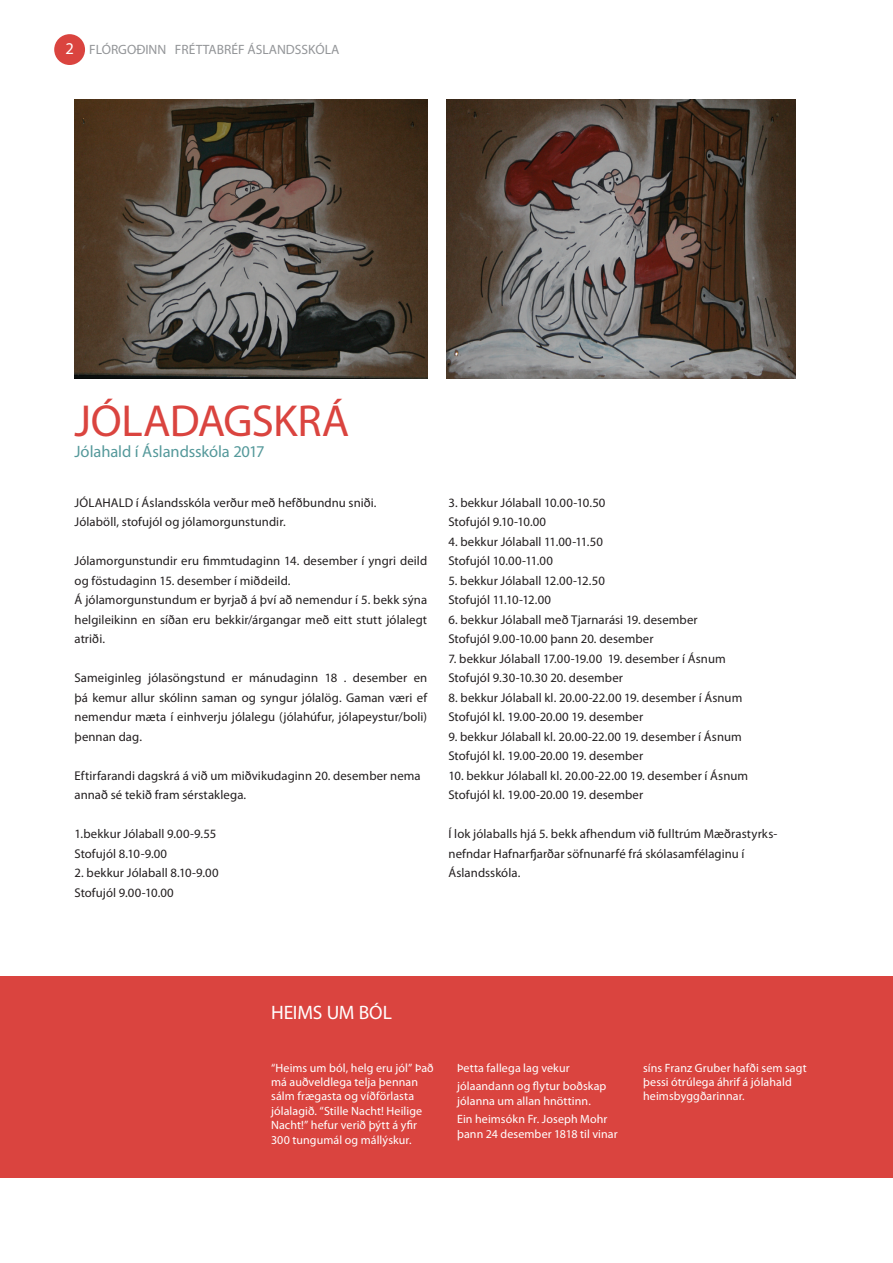
<style>
.page{position:relative;width:893px;height:1263px;background:#fff}
.page>*{position:absolute;margin:0;border:0;box-sizing:border-box;transform-origin:0 0}
.t1{font:45px "Myriad Pro";letter-spacing:-.01em;color:#da443f}
.t2{font:19.5px "Myriad Pro";letter-spacing:-.01em;color:#fff}
.t3{font:16.5px "Myriad Pro";letter-spacing:-.005em;color:#55999b}
.t4{font:13.5px "Myriad Pro";color:#939598}
.t5{font:12.75px/19.5px "Myriad Pro";letter-spacing:.01em;color:#231f20}
.t6{font:12px/14.4px "Myriad Pro";letter-spacing:.01em;color:#fff}
.s1{font-size:16.5px;color:#fff}
</style>
<div class="page">
<div style="left:54px;top:34px;width:31px;height:31px;background:#da443f;border-radius:50%"></div>
<div style="left:0;top:977px;width:893px;height:201px;background:#da443f"></div>
<hr style="left:892px;top:977px;width:1px;height:201px;background:#55999b">
<img style="left:75px;top:99px;width:352px;height:279px">
<img style="left:446px;top:99px;width:349px;height:279px">
<p class="t4" style="left:65px;top:41px;width:275px"><span class="s1">2</span> FLÓRGOÐINN FRÉTTABRÉF ÁSLANDSSKÓLA</p>
<h1 class="t1" style="left:75px;top:393px;width:276px">JÓLADAGSKRÁ</h1>
<p class="t3" style="left:75px;top:441px;width:192px">Jólahald í Áslandsskóla 2017</p>
<p class="t5" style="left:75px;top:493px;width:303px">JÓLAHALD í Áslandsskóla verður með hefðbundnu sniði.<br>Jólaböll, stofujól og jólamorgunstundir.</p>
<p class="t5" style="left:75px;top:551px;width:354px">Jólamorgunstundir eru fimmtudaginn 14. desember í yngri deild og föstudaginn 15. desember í miðdeild.<br>Á jólamorgunstundum er byrjað á því að nemendur í 5. bekk sýna helgileikinn en síðan eru bekkir/árgangar með eitt stutt jólalegt atriði.</p>
<p class="t5" style="left:75px;top:668px;width:354px;text-align:justify">Sameiginleg jólasöngstund er mánudaginn 18 . desember en þá kemur allur skólinn saman og syngur jólalög. Gaman væri ef nemendur mæta í einhverju jólalegu (jólahúfur, jólapeystur/boli) þennan dag.</p>
<p class="t5" style="left:75px;top:766px;width:348px">Eftirfarandi dagskrá á við um miðvikudaginn 20. desember nema annað sé tekið fram sérstaklega.</p>
<p class="t5" style="left:75px;top:824px;width:143px">1.bekkur Jólaball 9.00-9.55<br>Stofujól 8.10-9.00</p>
<p class="t5" style="left:75px;top:863px;width:146px">2. bekkur Jólaball 8.10-9.00<br>Stofujól 9.00-10.00</p>
<p class="t5" style="left:448px;top:493px;width:158px">3. bekkur Jólaball 10.00-10.50<br>Stofujól 9.10-10.00</p>
<p class="t5" style="left:448px;top:532px;width:156px">4. bekkur Jólaball 11.00-11.50<br>Stofujól 10.00-11.00</p>
<p class="t5" style="left:448px;top:571px;width:158px">5. bekkur Jólaball 12.00-12.50<br>Stofujól 11.10-12.00</p>
<p class="t5" style="left:448px;top:610px;width:251px">6. bekkur Jólaball með Tjarnarási 19. desember<br>Stofujól 9.00-10.00 þann 20. desember</p>
<p class="t5" style="left:448px;top:649px;width:279px">7. bekkur Jólaball 17.00-19.00 19. desember í Ásnum<br>Stofujól 9.30-10.30 20. desember</p>
<p class="t5" style="left:448px;top:688px;width:295px">8. bekkur Jólaball kl. 20.00-22.00 19. desember í Ásnum<br>Stofujól kl. 19.00-20.00 19. desember</p>
<p class="t5" style="left:448px;top:727px;width:295px">9. bekkur Jólaball kl. 20.00-22.00 19. desember í Ásnum<br>Stofujól kl. 19.00-20.00 19. desember</p>
<p class="t5" style="left:448px;top:765px;width:301px">10. bekkur Jólaball kl. 20.00-22.00 19. desember í Ásnum<br>Stofujól kl. 19.00-20.00 19. desember</p>
<p class="t5" style="left:448px;top:824px;width:330px">Í lok jólaballs hjá 5. bekk afhendum við fulltrúm Mæðrastyrks&shy;nefndar Hafnarfjarðar söfnunarfé frá skólasamfélaginu í<br>Áslandsskóla.</p>
<h2 class="t2" style="left:271px;top:1000px;width:122px">HEIMS UM BÓL</h2>
<p class="t6" style="left:271px;top:1060px;width:164px">“Heims um ból, helg eru jól” Það má auðveldlega telja þennan sálm frægasta og víðförlasta jólalagið. “Stille Nacht! Heilige<br>Nacht!” hefur verið þýtt á yfir<br>300 tungumál og mállýskur.</p>
<p class="t6" style="left:457px;top:1058px;width:151px;line-height:18.6px">Þetta fallega lag vekur jólaandann og flytur boðskap</p>
<p class="t6" style="left:457px;top:1091px;width:152px;line-height:18.6px">jólanna um allan hnöttinn.<br>Ein heimsókn Fr. Joseph Mohr</p>
<p class="t6" style="left:457px;top:1126px;width:162px">þann 24 desember 1818 til vinar</p>
<p class="t6" style="left:643px;top:1060px;width:165px">síns Franz Gruber hafði sem sagt þessi ótrúlega áhrif á jólahald heimsbyggðarinnar.</p>
</div>
